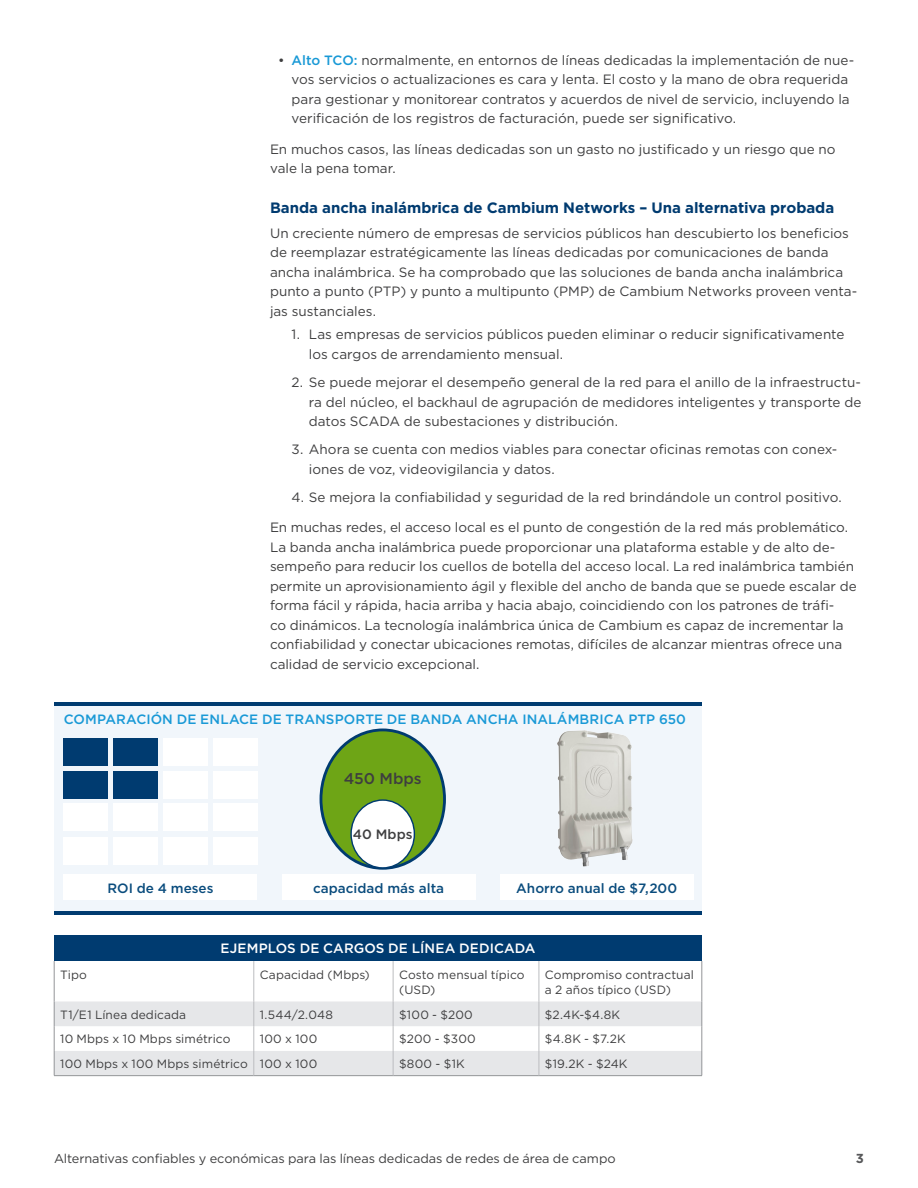
<style>
.page{position:relative;width:918px;height:1188px;background:#fff}
.page>*{position:absolute;margin:0;border:0;box-sizing:border-box;transform-origin:0 0}
.text{font:500 15.6px "Gotham";letter-spacing:-.005em;color:#3e3e3f}
.subHead{font:700 15px "Gotham";color:#003b70}
.text-2{font:13.5px/19.5px "Gotham";letter-spacing:-.005em;color:#3e3e3f}
.textIndentBullet{font:13.5px/19.5px "Gotham";color:#3e3e3f}
.textFirst{font:13.5px/19.5px "Gotham";color:#3e3e3f}
.textBullet{font:13.5px/19.5px "Gotham";color:#3e3e3f}
.subHeadSub{font:500 13.5px "Gotham";letter-spacing:.005em;color:#1999d6}
.text-3{font:500 13.5px "Gotham";letter-spacing:.005em;color:#0a4c7d}
.text-4{font:500 13.5px "Gotham";letter-spacing:.01em;color:#fff}
.text-5{font:500 13.5px "Gotham";letter-spacing:.005em;color:#3e3e3f}
.t1{font:700 13.05px "Gotham";color:#57585a}
.t2{font:12.75px "Gotham";letter-spacing:-.005em;color:#3e3e3f}
.text-6{font:12px/15px "Gotham";letter-spacing:.01em;color:#3e3e3f}
.s1{font-weight:500;color:#1999d6}
</style>
<div class="page">
<div style="left:54px;top:935px;width:648px;height:26px;background:#003b70"></div>
<svg style="left:55px;top:1001px;width:647px;height:74px;fill:#e6e7e9"></svg>
<hr style="left:54px;top:961px;width:1px;height:40px;background:#939598">
<hr style="left:702px;top:961px;width:1px;height:40px;background:#939598">
<svg style="left:54px;top:1001px;width:1px;height:74px"></svg>
<svg style="left:702px;top:1001px;width:1px;height:74px"></svg>
<hr style="left:54px;top:1075px;width:200px;height:1px;background:#939598">
<hr style="left:254px;top:1075px;width:139px;height:1px;background:#939598">
<hr style="left:393px;top:1075px;width:146px;height:1px;background:#939598">
<hr style="left:539px;top:1075px;width:163px;height:1px;background:#939598">
<hr style="left:254px;top:961px;width:1px;height:40px;background:#bcbdc0">
<hr style="left:393px;top:961px;width:1px;height:40px;background:#bcbdc0">
<svg style="left:254px;top:1001px;width:1px;height:74px"></svg>
<svg style="left:393px;top:1001px;width:1px;height:74px"></svg>
<hr style="left:539px;top:961px;width:1px;height:40px;background:#bcbdc0">
<svg style="left:539px;top:1001px;width:1px;height:74px"></svg>
<div style="left:54px;top:703px;width:648px;height:211px;background:#f1f6fb"></div>
<hr style="left:54px;top:703px;width:648px;height:3px;background:#003b70">
<hr style="left:54px;top:911px;width:648px;height:4px;background:#003b70">
<div style="left:321px;top:730px;width:124px;height:138px;background:#6ea516;border-radius:50%"></div>
<div style="left:320px;top:729px;width:126px;height:141px;border:3px solid #003b70;border-radius:50%"></div>
<div style="left:64px;top:874px;width:193px;height:26px;background:#fff"></div>
<div style="left:500px;top:874px;width:194px;height:26px;background:#fff"></div>
<div style="left:282px;top:874px;width:193px;height:26px;background:#fff"></div>
<div style="left:351px;top:800px;width:63px;height:68px;background:#fff;border-radius:50%"></div>
<div style="left:350px;top:799px;width:65px;height:70px;border:1px solid #003b70;border-radius:50%"></div>
<img style="left:557px;top:730px;width:71px;height:136px">
<div style="left:64px;top:738px;width:44px;height:28px;background:#003b70"></div>
<div style="left:213px;top:738px;width:44px;height:28px;background:#fff"></div>
<div style="left:113px;top:738px;width:45px;height:28px;background:#003b70"></div>
<div style="left:163px;top:738px;width:44px;height:28px;background:#fff"></div>
<div style="left:64px;top:772px;width:44px;height:27px;background:#003b70"></div>
<div style="left:213px;top:772px;width:44px;height:27px;background:#fff"></div>
<div style="left:113px;top:772px;width:45px;height:27px;background:#003b70"></div>
<div style="left:163px;top:772px;width:44px;height:27px;background:#fff"></div>
<div style="left:64px;top:804px;width:44px;height:27px;background:#fff"></div>
<div style="left:213px;top:804px;width:44px;height:27px;background:#fff"></div>
<div style="left:113px;top:804px;width:45px;height:27px;background:#fff"></div>
<div style="left:163px;top:804px;width:44px;height:27px;background:#fff"></div>
<div style="left:64px;top:837px;width:44px;height:28px;background:#fff"></div>
<div style="left:213px;top:837px;width:44px;height:28px;background:#fff"></div>
<div style="left:113px;top:837px;width:45px;height:28px;background:#fff"></div>
<div style="left:163px;top:837px;width:44px;height:28px;background:#fff"></div>
<p class="textBullet" style="left:292px;top:50px;width:564px;text-indent:-14px">• <span class="s1">Alto TCO:</span> normalmente, en entornos de líneas dedicadas la implementación de nue&shy;vos servicios o actualizaciones es cara y lenta. El costo y la mano de obra requerida para gestionar y monitorear contratos y acuerdos de nivel de servicio, incluyendo la verificación de los registros de facturación, puede ser significativo.</p>
<p class="text-2" style="left:270px;top:139px;width:567px">En muchos casos, las líneas dedicadas son un gasto no justificado y un riesgo que no vale la pena tomar.</p>
<p class="subHead" style="left:270px;top:197px;width:566px">Banda ancha inalámbrica de Cambium Networks – Una alternativa probada</p>
<p class="textFirst" style="left:270px;top:223px;width:589px">Un creciente número de empresas de servicios públicos han descubierto los beneficios de reemplazar estratégicamente las líneas dedicadas por comunicaciones de banda ancha inalámbrica. Se ha comprobado que las soluciones de banda ancha inalámbrica punto a punto (PTP) y punto a multipunto (PMP) de Cambium Networks proveen venta&shy;jas sustanciales.</p>
<p class="textIndentBullet" style="left:309px;top:325px;width:537px;text-indent:-17px">1. Las empresas de servicios públicos pueden eliminar o reducir significativamente los cargos de arrendamiento mensual.</p>
<p class="textIndentBullet" style="left:309px;top:372px;width:554px;text-align:justify;text-indent:-17px">2. Se puede mejorar el desempeño general de la red para el anillo de la infraestructu&shy;ra del núcleo, el backhaul de agrupación de medidores inteligentes y transporte de datos SCADA de subestaciones y distribución.</p>
<p class="textIndentBullet" style="left:309px;top:439px;width:530px;text-indent:-17px">3. Ahora se cuenta con medios viables para conectar oficinas remotas con conex&shy;iones de voz, videovigilancia y datos.</p>
<p class="textIndentBullet" style="left:292px;top:487px;width:552px">4. Se mejora la confiabilidad y seguridad de la red brindándole un control positivo.</p>
<p class="text-2" style="left:270px;top:517px;width:588px">En muchas redes, el acceso local es el punto de congestión de la red más problemático.<br>La banda ancha inalámbrica puede proporcionar una plataforma estable y de alto de&shy;sempeño para reducir los cuellos de botella del acceso local. La red inalámbrica también permite un aprovisionamiento ágil y flexible del ancho de banda que se puede escalar de forma fácil y rápida, hacia arriba y hacia abajo, coincidiendo con los patrones de tráfi-<br>co dinámicos. La tecnología inalámbrica única de Cambium es capaz de incrementar la confiabilidad y conectar ubicaciones remotas, difíciles de alcanzar mientras ofrece una calidad de servicio excepcional.</p>
<p class="subHeadSub" style="left:64px;top:710px;width:624px">COMPARACIÓN DE ENLACE DE TRANSPORTE DE BANDA ANCHA INALÁMBRICA PTP 650</p>
<p class="text" style="left:344px;top:769px;width:79px">450 Mbps</p>
<p class="text-5" style="left:353px;top:826px;width:61px">40 Mbps</p>
<p class="text-3" style="left:107px;top:879px;width:108px">ROI de 4 meses</p>
<p class="text-3" style="left:313px;top:879px;width:133px">capacidad más alta</p>
<p class="text-3" style="left:516px;top:879px;width:163px">Ahorro anual de $7,200</p>
<p class="text-4" style="left:220px;top:940px;width:317px">EJEMPLOS DE CARGOS DE LÍNEA DEDICADA</p>
<p class="text-6" style="left:60px;top:967px;width:28px">Tipo</p>
<p class="text-6" style="left:260px;top:967px;width:112px">Capacidad (Mbps)</p>
<p class="text-6" style="left:399px;top:967px;width:127px">Costo mensual típico (USD)</p>
<p class="text-6" style="left:545px;top:967px;width:150px">Compromiso contractual a 2 años típico (USD)</p>
<p class="text-6" style="left:60px;top:1007px;width:128px">T1/E1 Línea dedicada</p>
<p class="text-6" style="left:260px;top:1007px;width:75px">1.544/2.048</p>
<p class="text-6" style="left:399px;top:1007px;width:75px">$100 - $200</p>
<p class="text-6" style="left:545px;top:1007px;width:77px">$2.4K-$4.8K</p>
<p class="text-6" style="left:60px;top:1031px;width:172px">10 Mbps x 10 Mbps simétrico</p>
<p class="text-6" style="left:260px;top:1031px;width:59px">100 x 100</p>
<p class="text-6" style="left:399px;top:1031px;width:78px">$200 - $300</p>
<p class="text-6" style="left:545px;top:1031px;width:82px">$4.8K - $7.2K</p>
<p class="text-6" style="left:60px;top:1056px;width:189px">100 Mbps x 100 Mbps simétrico</p>
<p class="text-6" style="left:260px;top:1056px;width:59px">100 x 100</p>
<p class="text-6" style="left:399px;top:1056px;width:67px">$800 - $1K</p>
<p class="text-6" style="left:545px;top:1056px;width:84px">$19.2K - $24K</p>
<p class="t2" style="left:54px;top:1150px;width:563px">Alternativas confiables y económicas para las líneas dedicadas de redes de área de campo</p>
<p class="t1" style="left:856px;top:1149px;width:10px">3</p>
</div>
